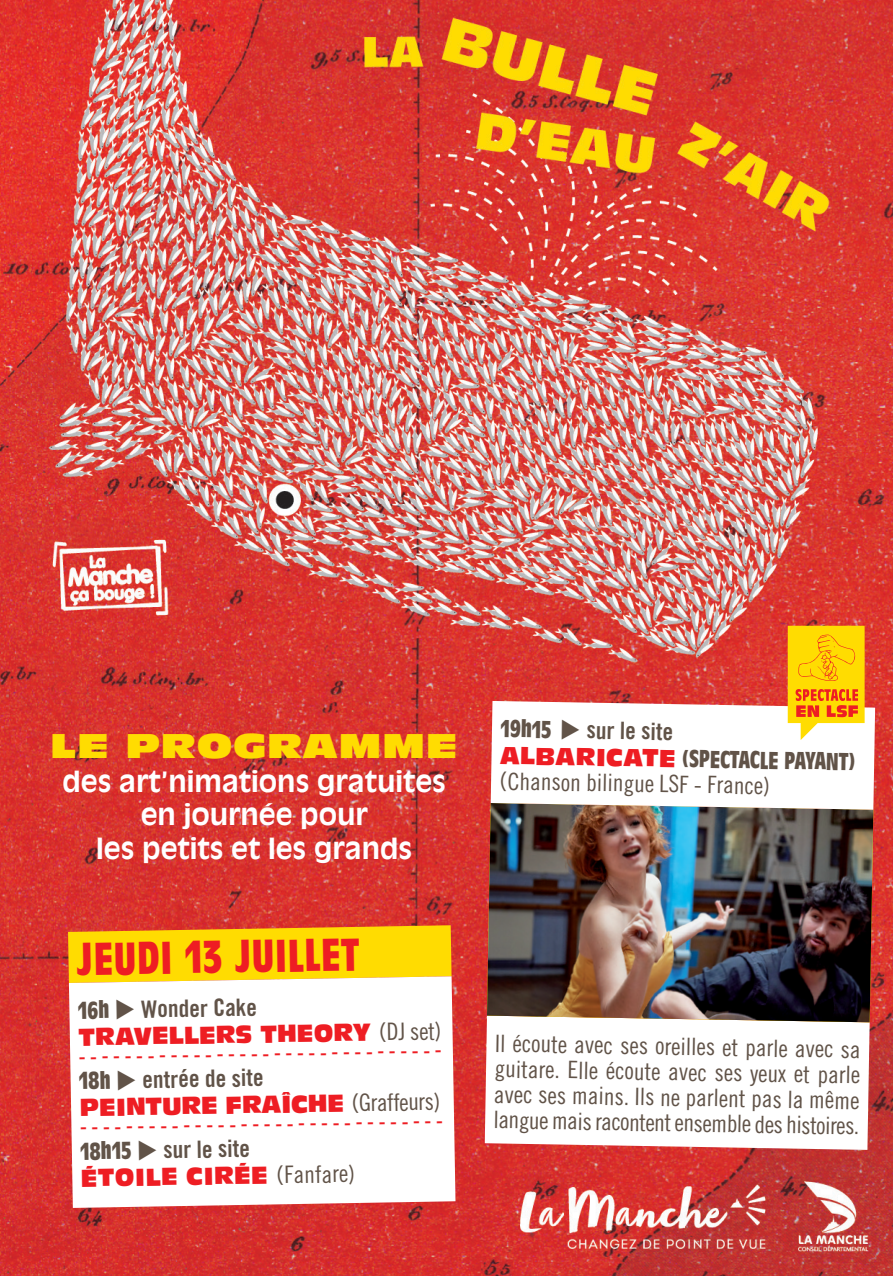
<style>
.page{position:relative;width:893px;height:1276px;background:#fff}
.page>*{position:absolute;margin:0;border:0;box-sizing:border-box;transform-origin:0 0}
.t1{font:700 condensed 45px "Antique Olive";color:#ee1d23}
.t2{font:33.6px "Antique Olive Nord";letter-spacing:.02em;color:#ffdc01}
.t3{font:700 27.6px/33.6px "Antique Olive";color:#fff;text-align:center}
.t4{font:24px/25.5px "Trade Gothic Cond Eighteen";color:#615348;text-align:justify}
.t5{font:24px "Antique Olive Compact";color:#ee1d23}
.t6{font:24px "Trade Gothic Bold Cond Twenty";color:#615348}
.t7{font:700 condensed 24px "Antique Olive";color:#615348}
.t8{font:21px "Trade Gothic Bold Cond Twenty";color:#ee1d23}
.s1{font-family:"Antique Olive";font-weight:700;font-stretch:condensed}
.s2{font-family:"Trade Gothic";color:#615348}
.s3{font-family:"Trade Gothic Cond Eighteen";color:#615348}
.s4{font-family:"Antique Olive Compact";font-weight:400;font-stretch:normal;color:#ee1d23}
.s5{font-family:"Trade Gothic"}
</style>
<div class="page">
<img style="left:0;top:0;width:893px;height:1276px">
<svg style="left:68px;top:925px;width:384px;height:58px;background:#fbcf04"></svg>
<svg style="left:69px;top:976px;width:386px;height:232px"></svg>
<svg style="left:485px;top:1015px;width:385px;height:135px"></svg>
<img style="left:487px;top:803px;width:386px;height:219px">
<svg style="left:491px;top:626px;width:384px;height:183px"></svg>
<h2 class="t2" style="left:51px;top:725px;width:409px">LE PROGRAMME</h2>
<p class="t3" style="left:62px;top:765px;width:385px">des art’nimations gratuites en journée pour<br>les petits et les grands</p>
<h1 class="t1" style="left:77px;top:934px;width:283px;rotate:-1deg">JEUDI 13 JUILLET</h1>
<p class="t6" style="left:78px;top:995px;width:181px;rotate:-1deg"><span class="s1">16h</span> ◆ Wonder Cake</p>
<p class="t5" style="left:78px;top:1022px;width:365px;rotate:-1deg">TRAVELLERS THEORY <span class="s2">(</span><span class="s3">DJ set)</span></p>
<p class="t8" style="left:78px;top:1043px;width:365px;rotate:-1deg">- - - - - - - - - - - - - - - - - - - - - - - - - - - - - - - -</p>
<p class="t6" style="left:79px;top:1066px;width:186px;rotate:-1deg"><span class="s1">18h</span> ◆ entrée de site</p>
<p class="t5" style="left:79px;top:1093px;width:362px;rotate:-1deg">PEINTURE FRAÎCHE <span class="s2">(</span><span class="s3">Graffeurs)</span></p>
<p class="t8" style="left:80px;top:1114px;width:365px;rotate:-1deg">- - - - - - - - - - - - - - - - - - - - - - - - - - - - - - - -</p>
<p class="t6" style="left:80px;top:1136px;width:171px;rotate:-1deg"><span class="s1">18h15</span> ◆ sur le site</p>
<p class="t5" style="left:81px;top:1163px;width:276px;rotate:-1deg">ÉTOILE CIRÉE <span class="s2">(</span><span class="s3">Fanfare)</span></p>
<p class="t6" style="left:501px;top:714px;width:174px;rotate:1deg"><span class="s1">19h15</span> ◆ sur le site</p>
<p class="t7" style="left:500px;top:742px;width:357px;rotate:1deg"><span class="s4">ALBARICATE</span> (spectacle payant)</p>
<p class="t4" style="left:500px;top:768px;width:272px;rotate:1deg"><span class="s5">(</span>Chanson bilingue LSF - France)</p>
<p class="t4" style="left:495px;top:1030px;width:367px;rotate:1deg">Il écoute avec ses oreilles et parle avec sa guitare. Elle écoute avec ses yeux et parle avec ses mains. Ils ne parlent pas la même langue mais racontent ensemble des histoires.</p>
</div>
